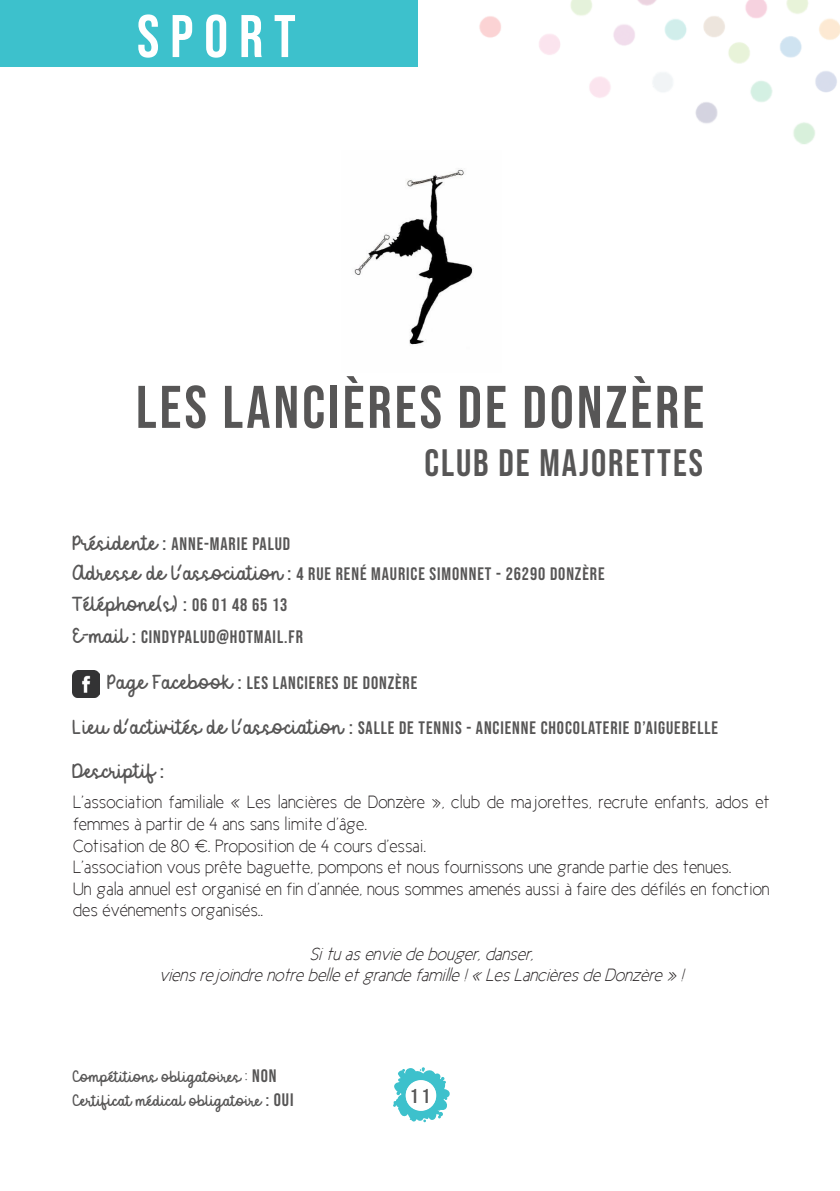
<style>
.page{position:relative;width:840px;height:1191px;background:#fff}
.page>*{position:absolute;margin:0;border:0;box-sizing:border-box;transform-origin:0 0}
.t1{font:60px "Bebas Neue";letter-spacing:.05em;color:#575656}
.t2{font:60px "Bebas Neue";letter-spacing:.18em;color:#fff}
.t3{font:38px "Bebas Neue";letter-spacing:.05em;color:#575656}
.t4{font:24px "Becca&Perry script";color:#575656}
.t5{font:20px "Bebas Neue";color:#575656}
.t6{font:18px/21.6px "New Cicle Fina";color:#231f20}
.t7{font:18px "Bebas Neue";letter-spacing:.05em;color:#575656}
.t8{font:italic 18px "New Cicle Fina";color:#231f20}
.t9{font:18px "Becca&Perry script";color:#575656}
.s1{font-family:"Becca&Perry script";font-size:24px}
.s2{font-size:20px}
.s3{font-family:"Bebas Neue";font-size:20px}
.s4{font-family:"Bebas Neue";font-size:18px}
.s5{font-family:"Bebas Neue"}
</style>
<div class="page">
<div style="left:0;top:0;width:417px;height:66px;background:#3dc1cc"></div>
<svg style="left:393px;top:1067px;width:56px;height:55px"></svg>
<div style="left:405px;top:1080px;width:31px;height:30px;background:#fff;border-radius:50%"></div>
<img style="left:417px;top:0;width:422px;height:144px">
<img style="left:354px;top:168px;width:119px;height:177px">
<img style="left:72px;top:671px;width:27px;height:27px">
<p class="t2" style="left:137px;top:2px;width:160px">SPORT</p>
<p class="t1" style="left:136px;top:373px;width:569px">LES LANCIÈRES DE DONZÈRE</p>
<p class="t3" style="left:424px;top:441px;width:280px">CLUB DE MAJORETTES</p>
<p class="t7" style="left:73px;top:533px;width:219px"><span class="s1">Présidente</span> <span class="s2">:</span> ANNE-MARIE PALUD</p>
<p class="t7" style="left:73px;top:564px;width:533px"><span class="s1">Adresse de l’association</span> <span class="s2">:</span> 4 RUE RENÉ MAURICE SIMONNET - 26290 DONZÈRE</p>
<p class="t4" style="left:72px;top:589px;width:217px">Téléphone(s) <span class="s3">:</span> <span class="s4">06 01 48 65 13</span></p>
<p class="t7" style="left:73px;top:626px;width:231px"><span class="s1">E-mail</span> <span class="s2">:</span> CINDYPALUD@HOTMAIL.FR</p>
<p class="t7" style="left:107px;top:672px;width:311px"><span class="s1">Page Facebook</span> <span class="s2">:</span> LES LANCIERES DE DONZÈRE</p>
<p class="t7" style="left:73px;top:717px;width:646px"><span class="s1">Lieu d’activités de l’association</span> <span class="s2">:</span> SALLE DE TENNIS - ANCIENNE CHOCOLATERIE D’AIGUEBELLE</p>
<p class="t4" style="left:72px;top:756px;width:93px">Descriptif <span class="s3">:</span></p>
<p class="t6" style="left:73px;top:791px;width:697px">L’association familiale « Les lancières de Donzère », club de majorettes, recrute enfants, ados et femmes à partir de 4 ans sans limite d’âge.</p>
<p class="t6" style="left:73px;top:834px;width:354px">Cotisation de 80 €. Proposition de 4 cours d’essai.</p>
<p class="t6" style="left:73px;top:856px;width:659px">L’association vous prête baguette, pompons et nous fournissons une grande partie des tenues.</p>
<p class="t6" style="left:73px;top:878px;width:697px">Un gala annuel est organisé en fin d’année, nous sommes amenés aussi à faire des défilés en fonction des événements organisés..</p>
<p class="t8" style="left:309px;top:944px;width:225px">Si tu as envie de bouger, danser,</p>
<p class="t8" style="left:159px;top:965px;width:525px">viens rejoindre notre belle et grande famille ! « Les Lancières de Donzère » !</p>
<p class="t9" style="left:73px;top:1066px;width:205px">Compétitions obligatoires : <span class="s5">NON</span></p>
<p class="t9" style="left:73px;top:1090px;width:222px">Certif<span class="s2">i</span>cat médical obligatoire <span class="s5">: OUI</span></p>
<p class="t5" style="left:410px;top:1085px;width:21px">11</p>
</div>
